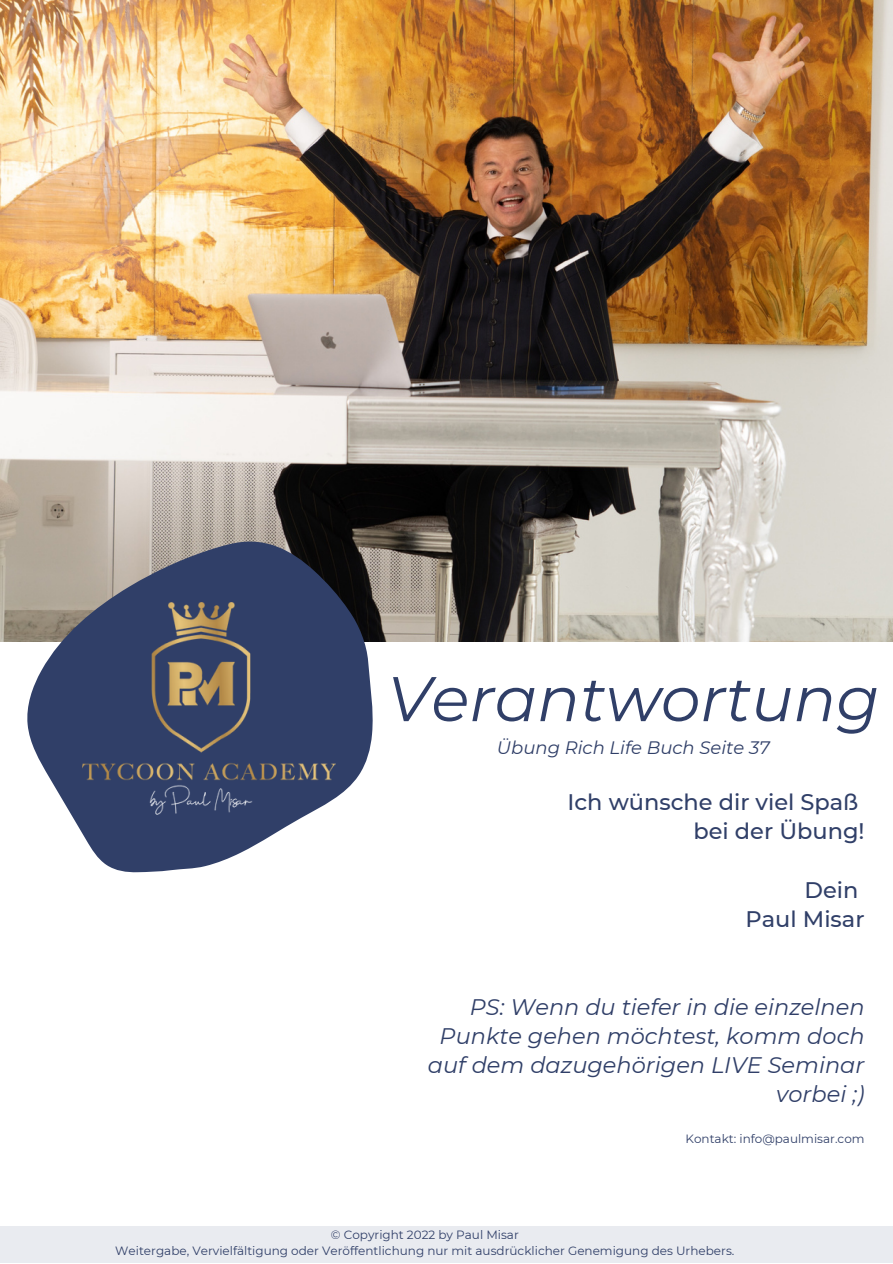
<style>
.page{position:relative;width:893px;height:1264px;background:#fff}
.page>*{position:absolute;margin:0;border:0;box-sizing:border-box;transform-origin:0 0}
.t1{font:italic 63px "Montserrat";color:#303f68}
.t2{font:italic 22.5px/29.2px "Montserrat";color:#303f68;text-align:right}
.t3{font:500 22.5px/29.2px "Montserrat";color:#303f68;text-align:right}
.t4{font:italic 18px "Montserrat";color:#303f68}
.t5{font:12px/16px "Montserrat";color:#303f68;text-align:center}
</style>
<div class="page">
<img style="left:0;top:0;width:892px;height:641px">
<svg style="left:0;top:490px;width:434px;height:383px"></svg>
<div style="left:0;top:1226px;width:892px;height:36px;background:#e9ebf0"></div>
<img style="left:83px;top:602px;width:252px;height:215px">
<h1 class="t1" style="left:387px;top:660px;width:493px">Verantwortung</h1>
<h3 class="t4" style="left:497px;top:736px;width:274px">Übung Rich Life Buch Seite 37</h3>
<h2 class="t3" style="left:567px;top:787px;width:298px">Ich wünsche dir viel Spaß bei der Übung!</h2>
<h2 class="t3" style="left:745px;top:875px;width:120px">Dein<br>Paul Misar</h2>
<h2 class="t2" style="left:428px;top:992px;width:438px">PS: Wenn du tiefer in die einzelnen<br>Punkte gehen möchtest, komm doch auf dem dazugehörigen LIVE Seminar vorbei ;)</h2>
<p class="t5" style="left:685px;top:1130px;width:180px">Kontakt: info@paulmisar.com</p>
<p class="t5" style="left:115px;top:1226px;width:620px">© Copyright 2022 by Paul Misar<br>Weitergabe, Vervielfältigung oder Veröffentlichung nur mit ausdrücklicher Genemigung des Urhebers.</p>
</div>
